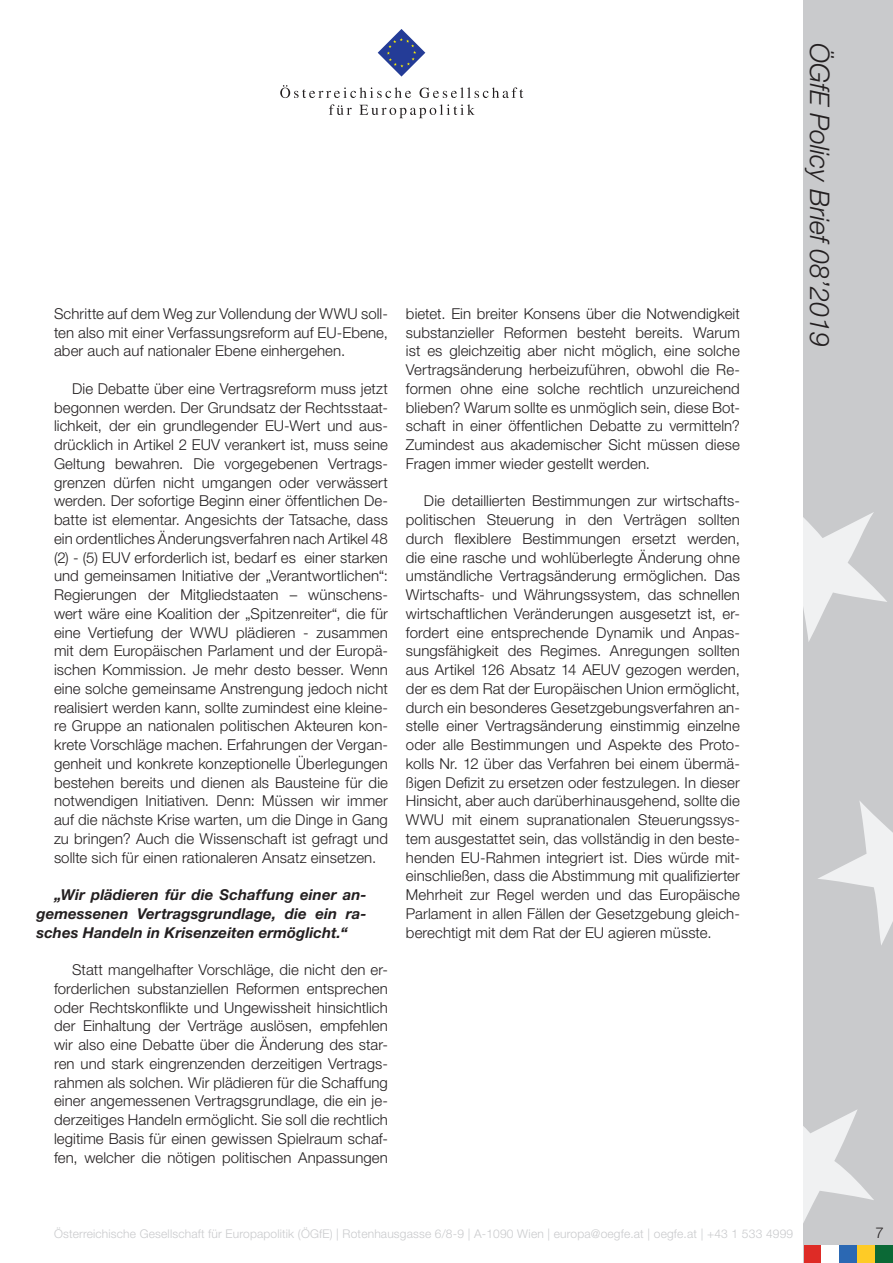
<style>
.page{position:relative;width:893px;height:1263px;background:#fff}
.page>*{position:absolute;margin:0;border:0;box-sizing:border-box;transform-origin:0 0}
.t1{font:italic 300 27px "Helvetica Neue LT Std";color:#231f20}
.Standard_Paragraph{font:300 15px/18.8px "Helvetica Neue LT Std";letter-spacing:.005em;color:#231f20;text-align:justify}
.Standard_Paragraph-2{font:italic 700 15px/18.8px "Helvetica Neue LT Std";letter-spacing:.01em;color:#231f20;text-align:justify}
.t2{font:300 12px "Helvetica Neue LT Std";letter-spacing:.015em;color:#c9cacc}
</style>
<div class="page">
<div style="left:804px;top:0;width:89px;height:1263px;background:#c9cacc"></div>
<svg style="left:804px;top:512px;width:83px;height:130px"></svg>
<svg style="left:818px;top:801px;width:75px;height:144px"></svg>
<svg style="left:804px;top:1110px;width:70px;height:111px"></svg>
<svg style="left:378px;top:29px;width:47px;height:48px"></svg>
<svg style="left:280px;top:85px;width:131px;height:13px"></svg>
<svg style="left:420px;top:87px;width:103px;height:11px"></svg>
<svg style="left:329px;top:104px;width:23px;height:11px"></svg>
<svg style="left:359px;top:104px;width:116px;height:14px"></svg>
<div style="left:857px;top:1245px;width:18px;height:18px;background:#fecb26"></div>
<div style="left:839px;top:1245px;width:18px;height:18px;background:#2b68b3"></div>
<div style="left:804px;top:1245px;width:17px;height:18px;background:#de2b26"></div>
<div style="left:875px;top:1245px;width:18px;height:18px;background:#0b6936"></div>
<div style="left:821px;top:1245px;width:18px;height:18px;background:#fff"></div>
<p class="Standard_Paragraph" style="left:54px;top:304px;width:335px">Schritte auf dem Weg zur Vollendung der WWU soll&shy;ten also mit einer Verfassungsreform auf EU-Ebene, aber auch auf nationaler Ebene einhergehen.</p>
<p class="Standard_Paragraph" style="left:54px;top:379px;width:335px;text-indent:18px">Die Debatte über eine Vertragsreform muss jetzt begonnen werden. Der Grundsatz der Rechtsstaat&shy;lichkeit, der ein grundlegender EU-Wert und aus&shy;drücklich in Artikel 2 EUV verankert ist, muss seine Geltung bewahren. Die vorgegebenen Vertrags&shy;grenzen dürfen nicht umgangen oder verwässert werden. Der sofortige Beginn einer öffentlichen De&shy;batte ist elementar. Angesichts der Tatsache, dass ein ordentliches Änderungsverfahren nach Artikel 48 (2) - (5) EUV erforderlich ist, bedarf es einer starken und gemeinsamen Initiative der „Verantwortlichen“:<br>Regierungen der Mitgliedstaaten – wünschens&shy;wert wäre eine Koalition der „Spitzenreiter“, die für eine Vertiefung der WWU plädieren - zusammen mit dem Europäischen Parlament und der Europä&shy;ischen Kommission. Je mehr desto besser. Wenn eine solche gemeinsame Anstrengung jedoch nicht realisiert werden kann, sollte zumindest eine kleine&shy;re Gruppe an nationalen politischen Akteuren kon&shy;krete Vorschläge machen. Erfahrungen der Vergan&shy;genheit und konkrete konzeptionelle Überlegungen bestehen bereits und dienen als Bausteine für die notwendigen Initiativen. Denn: Müssen wir immer auf die nächste Krise warten, um die Dinge in Gang zu bringen? Auch die Wissenschaft ist gefragt und sollte sich für einen rationaleren Ansatz einsetzen.</p>
<p class="Standard_Paragraph-2" style="left:37px;top:885px;width:332px;text-indent:18px">„Wir plädieren für die Schaffung einer an&shy;gemessenen Vertragsgrundlage, die ein ra&shy;sches Handeln in Krisenzeiten ermöglicht.“</p>
<p class="Standard_Paragraph" style="left:54px;top:960px;width:335px;text-indent:18px">Statt mangelhafter Vorschläge, die nicht den er&shy;forderlichen substanziellen Reformen entsprechen oder Rechtskonflikte und Ungewissheit hinsichtlich der Einhaltung der Verträge auslösen, empfehlen wir also eine Debatte über die Änderung des star&shy;ren und stark eingrenzenden derzeitigen Vertrags&shy;rahmen als solchen. Wir plädieren für die Schaffung einer angemessenen Vertragsgrundlage, die ein je&shy;derzeitiges Handeln ermöglicht. Sie soll die rechtlich legitime Basis für einen gewissen Spielraum schaf&shy;fen, welcher die nötigen politischen Anpassungen</p>
<p class="Standard_Paragraph" style="left:406px;top:304px;width:335px">bietet. Ein breiter Konsens über die Notwendigkeit substanzieller Reformen besteht bereits. Warum ist es gleichzeitig aber nicht möglich, eine solche Vertragsänderung herbeizuführen, obwohl die Re&shy;formen ohne eine solche rechtlich unzureichend blieben? Warum sollte es unmöglich sein, diese Bot&shy;schaft in einer öffentlichen Debatte zu vermitteln?<br>Zumindest aus akademischer Sicht müssen diese Fragen immer wieder gestellt werden.</p>
<p class="Standard_Paragraph" style="left:406px;top:491px;width:335px;text-indent:18px">Die detaillierten Bestimmungen zur wirtschafts&shy;politischen Steuerung in den Verträgen sollten durch flexiblere Bestimmungen ersetzt werden, die eine rasche und wohlüberlegte Änderung ohne umständliche Vertragsänderung ermöglichen. Das Wirtschafts- und Währungssystem, das schnellen wirtschaftlichen Veränderungen ausgesetzt ist, er&shy;fordert eine entsprechende Dynamik und Anpas&shy;sungsfähigkeit des Regimes. Anregungen sollten aus Artikel 126 Absatz 14 AEUV gezogen werden, der es dem Rat der Europäischen Union ermöglicht, durch ein besonderes Gesetzgebungsverfahren an&shy;stelle einer Vertragsänderung einstimmig einzelne oder alle Bestimmungen und Aspekte des Proto&shy;kolls Nr. 12 über das Verfahren bei einem übermä&shy;ßigen Defizit zu ersetzen oder festzulegen. In dieser Hinsicht, aber auch darüberhinausgehend, sollte die WWU mit einem supranationalen Steuerungssys&shy;tem ausgestattet sein, das vollständig in den beste&shy;henden EU-Rahmen integriert ist. Dies würde mit&shy;einschließen, dass die Abstimmung mit qualifizierter Mehrheit zur Regel werden und das Europäische Parlament in allen Fällen der Gesetzgebung gleich&shy;berechtigt mit dem Rat der EU agieren müsste.</p>
<h1 class="t1" style="left:836px;top:43px;width:305px;rotate:90deg">ÖGfE Policy Brief 08’2019</h1>
<p class="t2" style="left:54px;top:1226px;width:741px">Österreichische Gesellschaft für Europapolitik (ÖGfE) | Rotenhausgasse 6/8-9 | A-1090 Wien | europa@oegfe.at | oegfe.at | +43 1 533 4999</p>
<p class="Standard_Paragraph" style="left:875px;top:1222px;width:10px">7</p>
</div>
